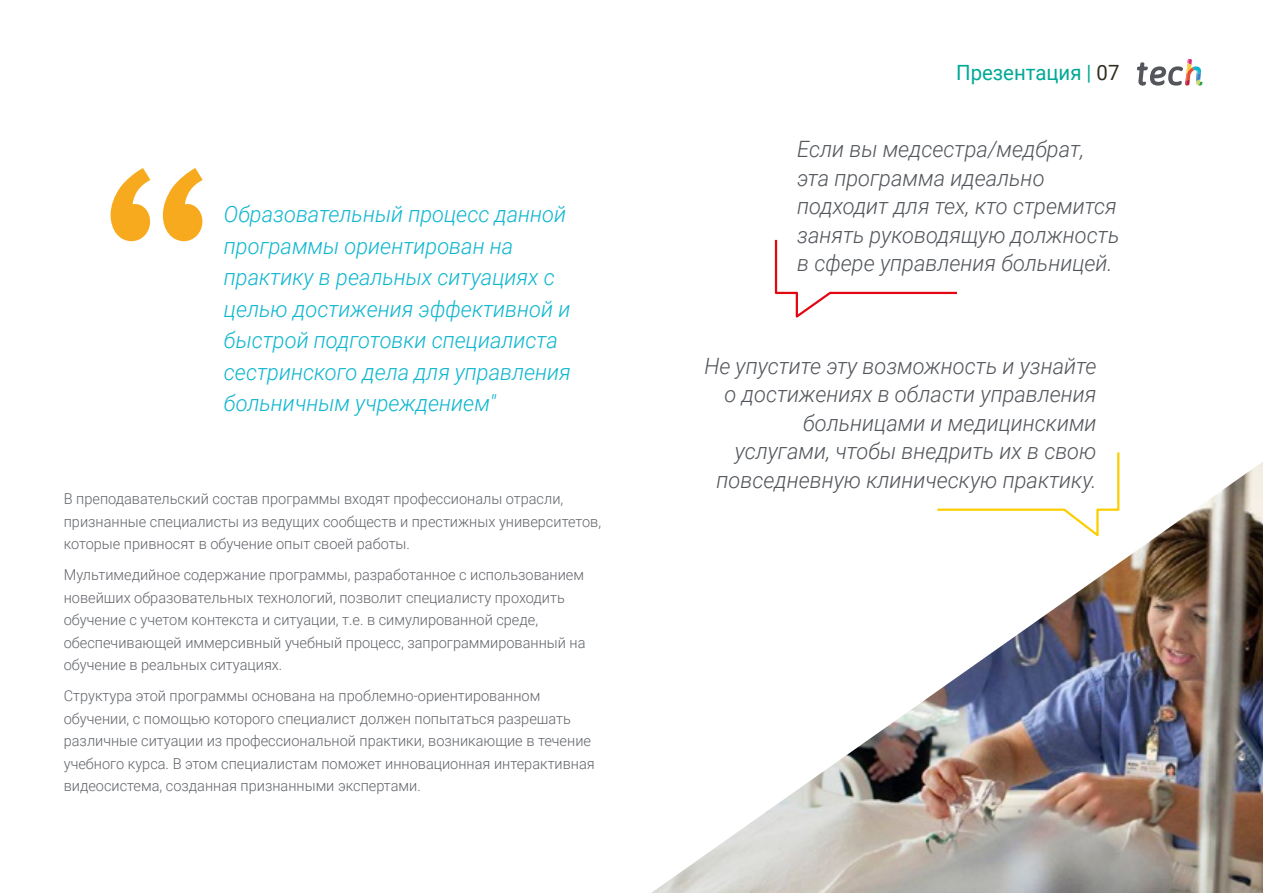
<style>
.page{position:relative;width:1263px;height:893px;background:#fff}
.page>*{position:absolute;margin:0;border:0;box-sizing:border-box;transform-origin:0 0}
.t1{font:italic 300 22.5px/28.5px "Roboto";color:#52555b;text-align:right}
.t2{font:italic 300 22.5px/31.5px "Roboto";color:#0fb6cf}
.t3{font:21px "Roboto";color:#00a996}
.t4{font:300 15px/22.5px "Roboto";color:#61646a}
.s1{color:#312e20}
</style>
<div class="page">
<svg style="left:774px;top:239px;width:183px;height:79px"></svg>
<svg style="left:111px;top:168px;width:92px;height:73px"></svg>
<img style="left:651px;top:461px;width:612px;height:432px">
<svg style="left:1137px;top:59px;width:65px;height:27px"></svg>
<h1 class="t2" style="left:224px;top:198px;width:348px">Образовательный процесс данной программы ориентирован на практику в реальных ситуациях с целью достижения эффективной и быстрой подготовки специалиста сестринского дела для управления больничным учреждением"</h1>
<p class="t4" style="left:64px;top:487px;width:539px">В преподавательский состав программы входят профессионалы отрасли, признанные специалисты из ведущих сообществ и престижных университетов, которые привносят в обучение опыт своей работы.</p>
<p class="t4" style="left:64px;top:563px;width:523px">Мультимедийное содержание программы, разработанное с использованием новейших образовательных технологий, позволит специалисту проходить обучение с учетом контекста и ситуации, т.е. в симулированной среде, обеспечивающей иммерсивный учебный процесс, запрограммированный на обучение в реальных ситуациях.</p>
<p class="t4" style="left:64px;top:684px;width:532px">Структура этой программы основана на проблемно-ориентированном обучении, с помощью которого специалист должен попытаться разрешать различные ситуации из профессиональной практики, возникающие в течение учебного курса. В этом специалистам поможет инновационная интерактивная видеосистема, созданная признанными экспертами.</p>
<h2 class="t3" style="left:956px;top:57px;width:165px">Презентация | <span class="s1">07</span></h2>
<h1 class="t1" style="left:797px;top:134px;width:324px;text-align:left">Если вы медсестра/медбрат, эта программа идеально подходит для тех, кто стремится занять руководящую должность в сфере управления больницей.</h1>
<h1 class="t1" style="left:704px;top:351px;width:394px">Не упустите эту возможность и узнайте о достижениях в области управления больницами и медицинскими услугами, чтобы внедрить их в свою повседневную клиническую практику.</h1>
</div>
